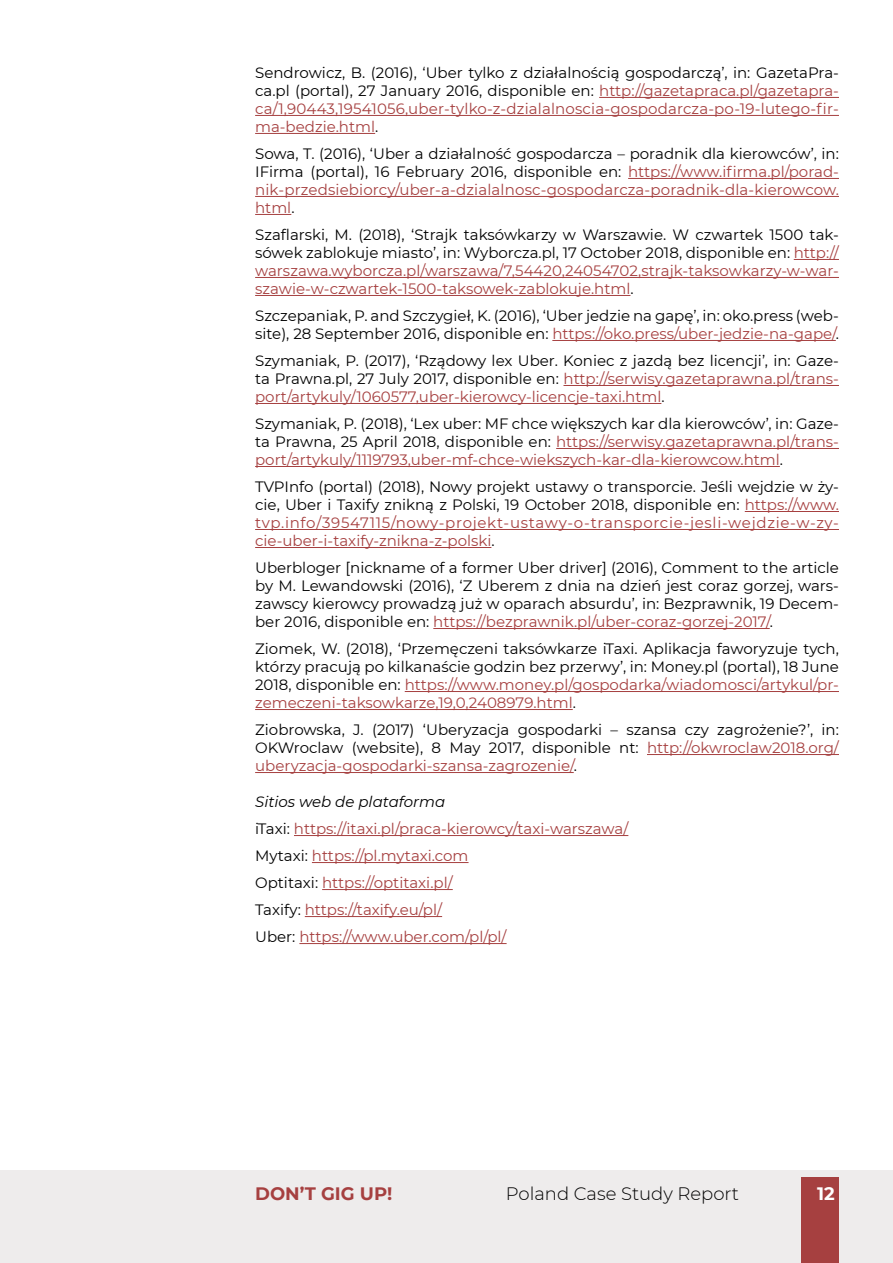
<style>
.page{position:relative;width:893px;height:1263px;background:#fff}
.page>*{position:absolute;margin:0;border:0;box-sizing:border-box;transform-origin:0 0}
.t1{font:300 18px "Montserrat";color:#000}
.t2{font:700 18px "Montserrat";color:#a64040}
.t3{font:700 18px "Montserrat";color:#fff}
.t4{font:15px/18px "Montserrat";color:#000;text-align:justify}
.t5{font:15px/18px "Montserrat";color:#a64040;text-align:justify}
.s1{color:#000}
.s2{color:#a64040}
.s3{font-style:italic;color:#000}
</style>
<div class="page">
<div style="left:0;top:1170px;width:893px;height:93px;background:#eeecec"></div>
<div style="left:801px;top:1177px;width:38px;height:86px;background:#a64040"></div>
<hr style="left:599px;top:97px;width:240px;height:1px;background:#a64040">
<hr style="left:255px;top:115px;width:584px;height:1px;background:#a64040">
<hr style="left:255px;top:133px;width:120px;height:1px;background:#a64040">
<hr style="left:628px;top:178px;width:211px;height:1px;background:#a64040">
<hr style="left:255px;top:196px;width:584px;height:1px;background:#a64040">
<hr style="left:255px;top:214px;width:36px;height:1px;background:#a64040">
<hr style="left:794px;top:259px;width:45px;height:1px;background:#a64040">
<hr style="left:255px;top:277px;width:584px;height:1px;background:#a64040">
<hr style="left:255px;top:295px;width:375px;height:1px;background:#a64040">
<hr style="left:552px;top:340px;width:284px;height:1px;background:#a64040">
<hr style="left:563px;top:385px;width:276px;height:1px;background:#a64040">
<hr style="left:255px;top:403px;width:406px;height:1px;background:#a64040">
<hr style="left:556px;top:448px;width:283px;height:1px;background:#a64040">
<hr style="left:255px;top:466px;width:525px;height:1px;background:#a64040">
<hr style="left:745px;top:511px;width:94px;height:1px;background:#a64040">
<hr style="left:255px;top:529px;width:584px;height:1px;background:#a64040">
<hr style="left:255px;top:547px;width:236px;height:1px;background:#a64040">
<hr style="left:433px;top:628px;width:337px;height:1px;background:#a64040">
<hr style="left:405px;top:691px;width:434px;height:1px;background:#a64040">
<hr style="left:255px;top:709px;width:318px;height:1px;background:#a64040">
<hr style="left:647px;top:754px;width:192px;height:1px;background:#a64040">
<hr style="left:255px;top:772px;width:319px;height:1px;background:#a64040">
<hr style="left:294px;top:835px;width:334px;height:1px;background:#a64040">
<hr style="left:312px;top:862px;width:157px;height:1px;background:#a64040">
<hr style="left:322px;top:889px;width:131px;height:1px;background:#a64040">
<hr style="left:305px;top:916px;width:137px;height:1px;background:#a64040">
<hr style="left:299px;top:943px;width:208px;height:1px;background:#a64040">
<p class="t5" style="left:255px;top:63px;width:585px"><span class="s1">Sendrowicz, B. (2016), ‘Uber tylko z działalnością gospodarczą’, in: GazetaPra&shy;ca.pl (portal), 27 January 2016, disponible en:</span> http://gazetapraca.pl/gazetapra&shy;ca/1,90443,19541056,uber-tylko-z-dzialalnoscia-gospodarcza-po-19-lutego-fir&shy;ma-bedzie.html<span class="s1">.</span></p>
<p class="t4" style="left:255px;top:144px;width:585px">Sowa, T. (2016), ‘Uber a działalność gospodarcza – poradnik dla kierowców’, in:<br>IFirma (portal), 16 February 2016, disponible en: <span class="s2">https://www.ifirma.pl/porad&shy;nik-przedsiebiorcy/uber-a-dzialalnosc-gospodarcza-poradnik-dla-kierowcow. html</span>.</p>
<p class="t4" style="left:255px;top:225px;width:585px">Szaflarski, M. (2018), ‘Strajk taksówkarzy w Warszawie. W czwartek 1500 tak&shy;sówek zablokuje miasto’, in: Wyborcza.pl, 17 October 2018, disponible en: <span class="s2">http:// warszawa.wyborcza.pl/warszawa/7,54420,24054702,strajk-taksowkarzy-w-war&shy;szawie-w-czwartek-1500-taksowek-zablokuje.html</span>.</p>
<p class="t4" style="left:255px;top:306px;width:585px">Szczepaniak, P. and Szczygieł, K. (2016), ‘Uber jedzie na gapę’, in: oko.press (web&shy;site), 28 September 2016, disponible en: <span class="s2">https://oko.press/uber-jedzie-na-gape/</span>.</p>
<p class="t4" style="left:255px;top:351px;width:585px">Szymaniak, P. (2017), ‘Rządowy lex Uber. Koniec z jazdą bez licencji’, in: Gaze&shy;ta Prawna.pl, 27 July 2017, disponible en: <span class="s2">http://serwisy.gazetaprawna.pl/trans&shy;port/artykuly/1060577,uber-kierowcy-licencje-taxi.html</span>.</p>
<p class="t5" style="left:255px;top:414px;width:585px"><span class="s1">Szymaniak, P. (2018), ‘Lex uber: MF chce większych kar dla kierowców’, in: Gaze&shy;ta Prawna, 25 April 2018, disponible en:</span> https://serwisy.gazetaprawna.pl/trans&shy;port/artykuly/1119793,uber-mf-chce-wiekszych-kar-dla-kierowcow.html<span class="s1">.</span></p>
<p class="t4" style="left:255px;top:477px;width:585px">TVPInfo (portal) (2018), Nowy projekt ustawy o transporcie. Jeśli wejdzie w ży&shy;cie, Uber i Taxify znikną z Polski, 19 October 2018, disponible en: <span class="s2">https://www. tvp.info/39547115/nowy-projekt-ustawy-o-transporcie-jesli-wejdzie-w-zy&shy;cie-uber-i-taxify-znikna-z-polski</span>.</p>
<p class="t4" style="left:255px;top:558px;width:585px">Uberbloger [nickname of a former Uber driver] (2016), Comment to the article by M. Lewandowski (2016), ‘Z Uberem z dnia na dzień jest coraz gorzej, wars&shy;zawscy kierowcy prowadzą już w oparach absurdu’, in: Bezprawnik, 19 Decem&shy;ber 2016, disponible en: <span class="s2">https://bezprawnik.pl/uber-coraz-gorzej-2017/</span>.</p>
<p class="t4" style="left:255px;top:639px;width:585px">Ziomek, W. (2018), ‘Przemęczeni taksówkarze iTaxi. Aplikacja faworyzuje tych, którzy pracują po kilkanaście godzin bez przerwy’, in: Money.pl (portal), 18 June 2018, disponible en: <span class="s2">https://www.money.pl/gospodarka/wiadomosci/artykul/pr&shy;zemeczeni-taksowkarze,19,0,2408979.html</span>.</p>
<p class="t4" style="left:255px;top:720px;width:585px">Ziobrowska, J. (2017) ‘Uberyzacja gospodarki – szansa czy zagrożenie?’, in:<br>OKWroclaw (website), 8 May 2017, disponible nt: <span class="s2">http://okwroclaw2018.org/ uberyzacja-gospodarki-szansa-zagrozenie/</span>.</p>
<p class="t5" style="left:255px;top:788px;width:375px;line-height:27px;text-align:left"><span class="s3">Sitios web de plataforma<br></span><span class="s1">iTaxi:</span> https://itaxi.pl/praca-kierowcy/taxi-warszawa/ <span class="s1">Mytaxi:</span> https://pl.mytaxi.com<br><span class="s1">Optitaxi:</span> https://optitaxi.pl/<br><span class="s1">Taxify:</span> https://taxify.eu/pl/<br><span class="s1">Uber:</span> https://www.uber.com/pl/pl/</p>
<p class="t2" style="left:255px;top:1181px;width:139px">DON’T GIG UP!</p>
<p class="t1" style="left:506px;top:1182px;width:235px">Poland Case Study Report</p>
<p class="t3" style="left:817px;top:1181px;width:19px">12</p>
</div>
